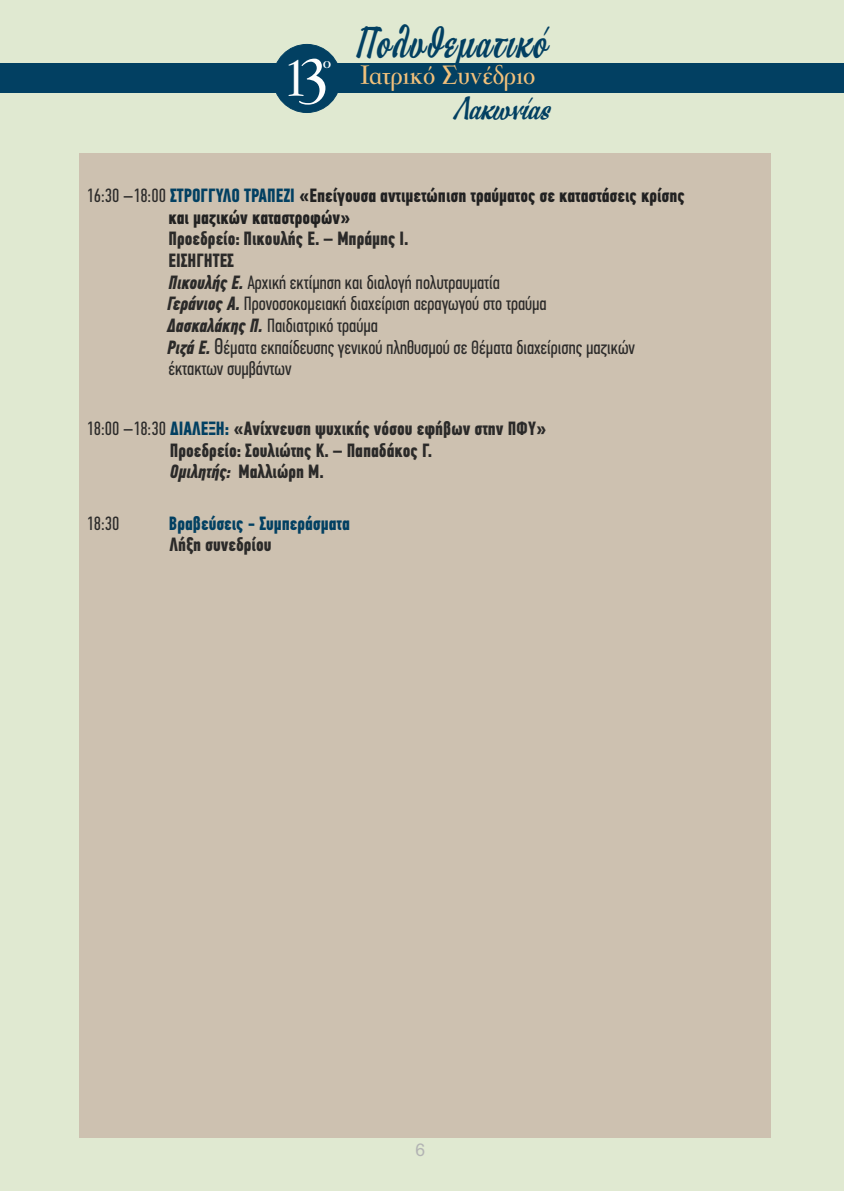
<style>
.page{position:relative;width:844px;height:1191px;background:#fff}
.page>*{position:absolute;margin:0;border:0;box-sizing:border-box;transform-origin:0 0}
.t1{font:700 55.48px "PF Garamond Classic";color:#fefefe;scale:.86 1}
.t2{font:700 51.45px "PF Sign Skript";letter-spacing:.055em;color:#024062;scale:.85 1}
.t3{font:700 36.23px "PF Sign Skript";color:#024062}
.t4{font:700 29.22px "PF Garamond Classic";color:#f2c17b;scale:.87 1}
.t5{font:19.25px/21.7px "PF Din Text Comp Pro";color:#2b2a29}
.t6{font:700 19.25px/21.7px "PF Din Text Comp Pro";color:#2b2a29}
.t7{font:700 19.25px/21.7px "PF Din Text Comp Pro";color:#212121}
.t8{font:700 19.25px "PF Din Text Comp Pro";color:#024062}
.t9{font:700 17.85px "PF Garamond Classic";color:#fefefe}
.t10{font:17.5px "Arial";color:#b2b3b3}
.s1{font-size:69.83px}
.s2{font-weight:400;color:#2b2a29}
.s3{color:#024062}
.s4{font-weight:700}
.s5{font-weight:700;font-style:italic}
.s6{font-size:22.75px}
.s7{font-weight:400}
.s8{font-style:italic}
</style>
<div class="page">
<div style="left:0;top:0;width:843px;height:1191px;background:#e0e9d1"></div>
<div style="left:0;top:63px;width:843px;height:30px;background:#024062"></div>
<div style="left:79px;top:153px;width:691px;height:984px;background:#cdc1b0"></div>
<div style="left:273px;top:44px;width:68px;height:69px;background:#024062;border:1px solid #024062;border-radius:50%"></div>
<h1 class="t1" style="left:284px;top:56px;width:52px">1<span class="s1">3</span></h1>
<p class="t9" style="left:323px;top:55px;width:10px">ο</p>
<h2 class="t2" style="left:354px;top:17px;width:226px">Πολυθεματικό</h2>
<h3 class="t4" style="left:360px;top:64px;width:203px">Ιατρικό Συνέδριο</h3>
<h3 class="t3" style="left:452px;top:91px;width:99px">Λακωνίας</h3>
<p class="t7" style="left:168px;top:186px;width:517px;text-indent:-82px"><span class="s2">16:30 –18:00</span> <span class="s3">ΣΤΡΟΓΓΥΛΟ ΤΡΑΠΕΖΙ</span> «Επείγουσα αντιµετώπιση τραύµατος σε καταστάσεις κρίσης και µαζικών καταστροφών»</p>
<p class="t5" style="left:167px;top:229px;width:469px"><span class="s4">Προεδρείο: Πικουλής Ε. – Μπράµης Ι.<br>ΕΙΣΗΓΗΤΕΣ<br></span><span class="s5">Πικουλής Ε.</span> Αρχική εκτίµηση και διαλογή πολυτραυµατία<br><span class="s5">Γεράνιος Α.</span> Προνοσοκοµειακή διαχείριση αεραγωγού στο τραύµα<br><span class="s5">Δασκαλάκης Π.</span> Παιδιατρικό τραύµα<br><span class="s5">Ριζά Ε.</span> <span class="s6">Θ</span>έµατα εκπαίδευσης γενικού πληθυσµού σε Θέµατα διαχείρισης µαζικών έκτακτων συµβάντων</p>
<p class="t6" style="left:170px;top:419px;width:378px;text-indent:-83px"><span class="s7">18:00 –18:30</span> <span class="s3">ΔΙΑΛΕΞΗ:</span> «Ανίχνευση ψυχικής νόσου εφήβων στην ΠΦΥ»<br>Προεδρείο: Σουλιώτης Κ. – Παπαδάκος Γ.<br><span class="s8">Οµιλητής:</span> Μαλλιώρη Μ.</p>
<p class="t5" style="left:87px;top:514px;width:34px">18:30</p>
<p class="t8" style="left:169px;top:515px;width:182px">Βραβεύσεις - Συµπεράσµατα</p>
<p class="t6" style="left:169px;top:536px;width:103px">Λήξη συνεδρίου</p>
<p class="t10" style="left:415px;top:1142px;width:11px">6</p>
</div>
